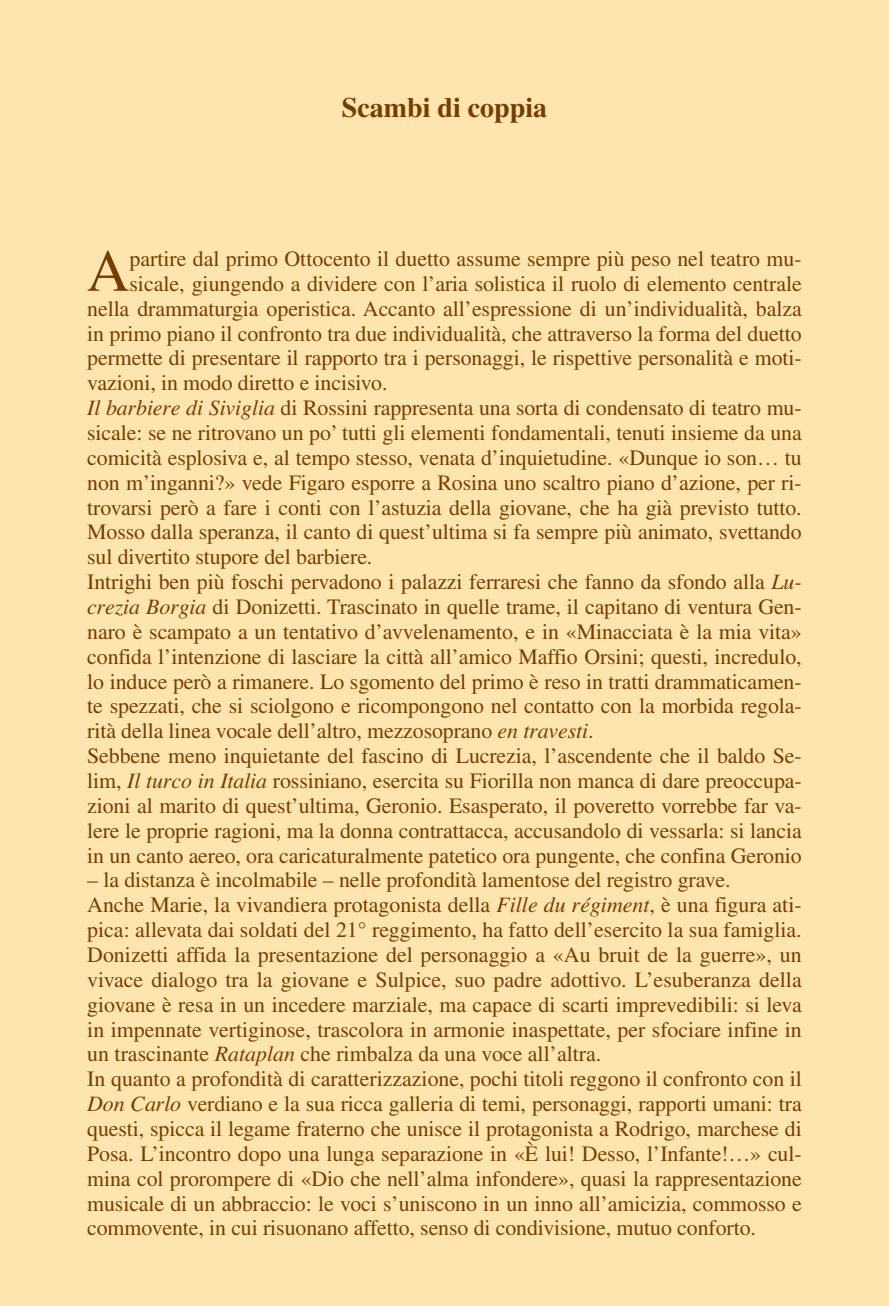
<style>
.page{position:relative;width:889px;height:1306px;background:#fff}
.page>*{position:absolute;margin:0;border:0;box-sizing:border-box;transform-origin:0 0}
.t1{font:59.32px "Times";color:#753e00}
.t2{font:700 28px "Times";color:#753e00}
.t3{font:21.88px/24.8px "Times";letter-spacing:-.005em;color:#753e00}
.s1{font-style:italic}
</style>
<div class="page">
<div style="left:0;top:0;width:889px;height:1305px;background:#fee4af"></div>
<p class="t2" style="left:342px;top:91px;width:207px">Scambi di coppia</p>
<h1 class="t1" style="left:87px;top:250px;width:44px">A</h1>
<p class="t3" style="left:129px;top:248px;width:674px">partire dal primo Ottocento il duetto assume sempre più peso nel teatro mu-</p>
<p class="t3" style="left:129px;top:273px;width:674px">sicale, giungendo a dividere con l’aria solistica il ruolo di elemento centrale</p>
<p class="t3" style="left:87px;top:298px;width:716px">nella drammaturgia operistica. Accanto all’espressione di un’individualità, balza</p>
<p class="t3" style="left:87px;top:323px;width:716px">in primo piano il confronto tra due individualità, che attraverso la forma del duetto</p>
<p class="t3" style="left:87px;top:348px;width:716px">permette di presentare il rapporto tra i personaggi, le rispettive personalità e moti-</p>
<p class="t3" style="left:87px;top:373px;width:302px">vazioni, in modo diretto e incisivo.</p>
<p class="t3" style="left:87px;top:397px;width:716px"><span class="s1">Il barbiere di Siviglia</span> di Rossini rappresenta una sorta di condensato di teatro mu-</p>
<p class="t3" style="left:87px;top:422px;width:716px">sicale: se ne ritrovano un po’ tutti gli elementi fondamentali, tenuti insieme da una</p>
<p class="t3" style="left:87px;top:447px;width:716px">comicità esplosiva e, al tempo stesso, venata d’inquietudine. «Dunque io son… tu</p>
<p class="t3" style="left:87px;top:472px;width:716px">non m’inganni?» vede Figaro esporre a Rosina uno scaltro piano d’azione, per ri-</p>
<p class="t3" style="left:87px;top:497px;width:716px">trovarsi però a fare i conti con l’astuzia della giovane, che ha già previsto tutto.</p>
<p class="t3" style="left:87px;top:522px;width:716px">Mosso dalla speranza, il canto di quest’ultima si fa sempre più animato, svettando</p>
<p class="t3" style="left:87px;top:546px;width:287px">sul divertito stupore del barbiere.</p>
<p class="t3" style="left:87px;top:571px;width:716px">Intrighi ben più foschi pervadono i palazzi ferraresi che fanno da sfondo alla <span class="s1">Lu-</span></p>
<p class="t3" style="left:87px;top:596px;width:716px"><span class="s1">crezia Borgia</span> di Donizetti. Trascinato in quelle trame, il capitano di ventura Gen-</p>
<p class="t3" style="left:87px;top:621px;width:716px">naro è scampato a un tentativo d’avvelenamento, e in «Minacciata è la mia vita»</p>
<p class="t3" style="left:87px;top:646px;width:716px">confida l’intenzione di lasciare la città all’amico Maffio Orsini; questi, incredulo,</p>
<p class="t3" style="left:87px;top:671px;width:716px">lo induce però a rimanere. Lo sgomento del primo è reso in tratti drammaticamen-</p>
<p class="t3" style="left:87px;top:696px;width:716px">te spezzati, che si sciolgono e ricompongono nel contatto con la morbida regola-</p>
<p class="t3" style="left:87px;top:720px;width:508px">rità della linea vocale dell’altro, mezzosoprano <span class="s1">en travesti</span>.</p>
<p class="t3" style="left:87px;top:745px;width:716px">Sebbene meno inquietante del fascino di Lucrezia, l’ascendente che il baldo Se-</p>
<p class="t3" style="left:87px;top:770px;width:716px">lim, <span class="s1">Il turco in Italia</span> rossiniano, esercita su Fiorilla non manca di dare preoccupa-</p>
<p class="t3" style="left:87px;top:795px;width:716px">zioni al marito di quest’ultima, Geronio. Esasperato, il poveretto vorrebbe far va-</p>
<p class="t3" style="left:87px;top:820px;width:716px">lere le proprie ragioni, ma la donna contrattacca, accusandolo di vessarla: si lancia</p>
<p class="t3" style="left:87px;top:845px;width:716px">in un canto aereo, ora caricaturalmente patetico ora pungente, che confina Geronio</p>
<p class="t3" style="left:87px;top:870px;width:716px">– la distanza è incolmabile – nelle profondità lamentose del registro grave.<br>Anche Marie, la vivandiera protagonista della <span class="s1">Fille du régiment</span>, è una figura ati&shy;pica: allevata dai soldati del 21° reggimento, ha fatto dell’esercito la sua famiglia.<br>Donizetti affida la presentazione del personaggio a «Au bruit de la guerre», un vivace dialogo tra la giovane e Sulpice, suo padre adottivo. L’esuberanza della giovane è resa in un incedere marziale, ma capace di scarti imprevedibili: si leva in impennate vertiginose, trascolora in armonie inaspettate, per sfociare infine in un trascinante <span class="s1">Rataplan</span> che rimbalza da una voce all’altra.<br>In quanto a profondità di caratterizzazione, pochi titoli reggono il confronto con il <span class="s1">Don Carlo</span> verdiano e la sua ricca galleria di temi, personaggi, rapporti umani: tra questi, spicca il legame fraterno che unisce il protagonista a Rodrigo, marchese di Posa. L’incontro dopo una lunga separazione in «È lui! Desso, l’Infante!…» cul&shy;mina col prorompere di «Dio che nell’alma infondere», quasi la rappresentazione musicale di un abbraccio: le voci s’uniscono in un inno all’amicizia, commosso e commovente, in cui risuonano affetto, senso di condivisione, mutuo conforto.</p>
</div>
